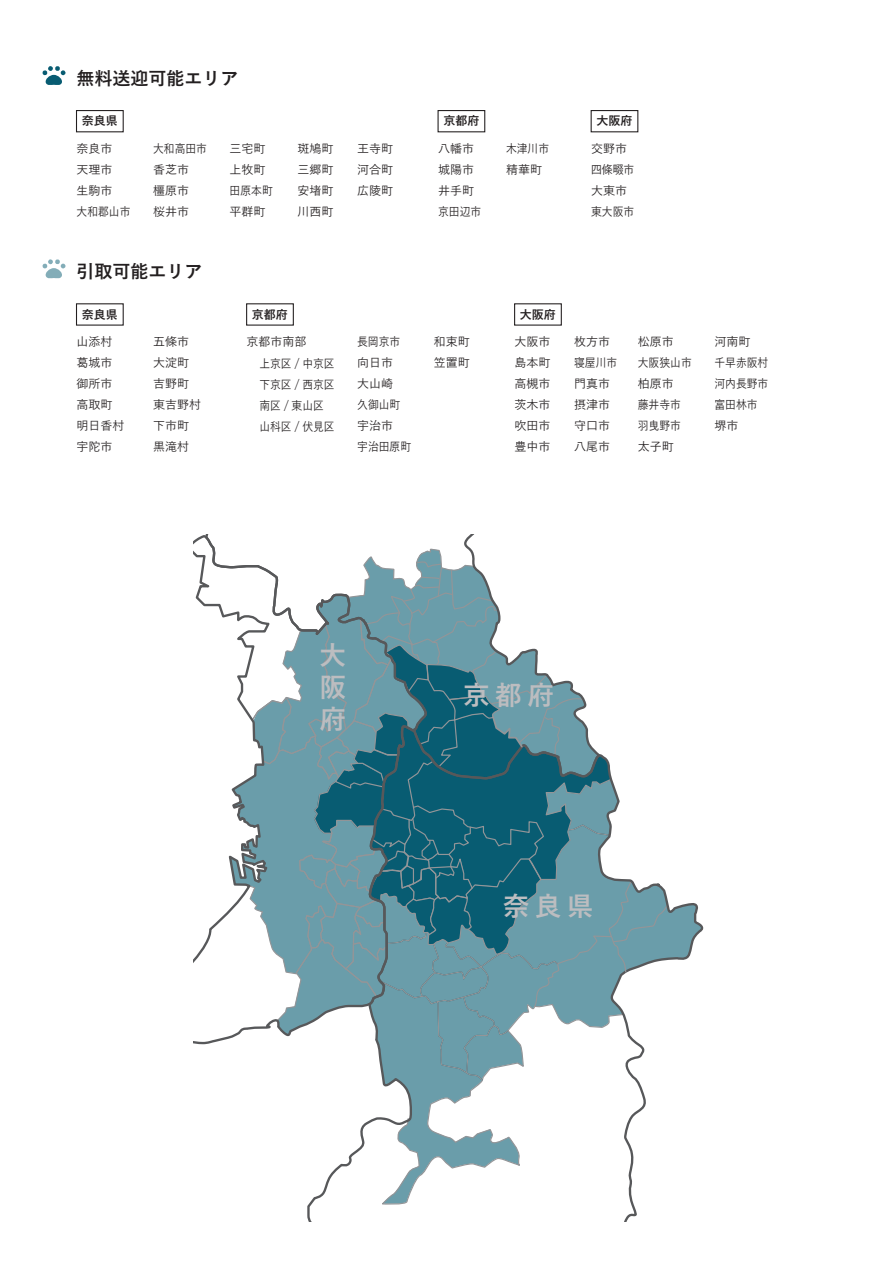
<style>
.page{position:relative;width:893px;height:1263px;background:#fff}
.page>*{position:absolute;margin:0;border:0;box-sizing:border-box;transform-origin:0 0}
.t1{font:700 26.7px/32.1px "Yu Go";letter-spacing:.2em;color:#bcbdc0;text-align:justify}
.t2{font:700 18px "Yu Go";color:#231f20}
.t3{font:500 12px/21px "Yu Go";color:#231f20}
.t4{font:500 12px/21px "Yu Go";color:#231f20;scale:.9 1}
.t5{font:700 12px "Yu Go";color:#231f20}
</style>
<div class="page">
<svg style="left:307px;top:903px;width:397px;height:318px"></svg>
<svg style="left:194px;top:535px;width:237px;height:550px"></svg>
<svg style="left:248px;top:548px;width:421px;height:533px"></svg>
<svg style="left:42px;top:66px;width:24px;height:19px"></svg>
<div style="left:76px;top:110px;width:48px;height:22px;border:1px solid #231f20"></div>
<div style="left:437px;top:110px;width:48px;height:22px;border:1px solid #231f20"></div>
<div style="left:591px;top:110px;width:47px;height:22px;border:1px solid #231f20"></div>
<svg style="left:43px;top:259px;width:23px;height:19px"></svg>
<div style="left:76px;top:303px;width:48px;height:23px;border:1px solid #231f20"></div>
<div style="left:246px;top:303px;width:48px;height:23px;border:1px solid #231f20"></div>
<div style="left:514px;top:303px;width:48px;height:23px;border:1px solid #231f20"></div>
<h2 class="t2" style="left:77px;top:68px;width:164px">無料送迎可能エリア</h2>
<p class="t5" style="left:82px;top:114px;width:37px">奈良県</p>
<p class="t5" style="left:443px;top:114px;width:37px">京都府</p>
<p class="t5" style="left:596px;top:114px;width:37px">大阪府</p>
<p class="t3" style="left:77px;top:136px;width:55px">奈良市<br>天理市<br>生駒市<br>大和郡山市</p>
<p class="t3" style="left:357px;top:136px;width:38px;text-align:justify">王寺町河合町広陵町</p>
<p class="t4" style="left:153px;top:136px;width:61px">大和高田市香芝市<br>橿原市<br>桜井市</p>
<p class="t3" style="left:230px;top:136px;width:45px">三宅町上牧町田原本町平群町</p>
<p class="t3" style="left:438px;top:136px;width:45px">八幡市城陽市井手町京田辺市</p>
<p class="t4" style="left:506px;top:136px;width:49px">木津川市精華町</p>
<p class="t3" style="left:591px;top:136px;width:45px">交野市四條畷市大東市東大阪市</p>
<p class="t3" style="left:298px;top:136px;width:37px;text-align:justify">斑鳩町三郷町安堵町川西町</p>
<h2 class="t2" style="left:77px;top:262px;width:127px">引取可能エリア</h2>
<p class="t5" style="left:82px;top:308px;width:37px">奈良県</p>
<p class="t5" style="left:252px;top:308px;width:37px">京都府</p>
<p class="t5" style="left:520px;top:308px;width:37px">大阪府</p>
<p class="t3" style="left:77px;top:330px;width:49px">山添村葛城市御所市高取町明日香村宇陀市</p>
<p class="t3" style="left:153px;top:330px;width:49px">五條市大淀町吉野町東吉野村下市町黒滝村</p>
<p class="t3" style="left:259px;top:330px;width:77px;text-indent:-13px">京都市南部<br>上京区 / 中京区下京区 / 西京区南区 / 東山区山科区 / 伏見区</p>
<p class="t4" style="left:357px;top:330px;width:62px">長岡京市向日市<br>大山崎<br>久御山町宇治市<br>宇治田原町</p>
<p class="t3" style="left:514px;top:330px;width:37px;text-align:justify">大阪市島本町高槻市茨木市吹田市豊中市</p>
<p class="t3" style="left:574px;top:330px;width:45px">枚方市寝屋川市門真市摂津市守口市八尾市</p>
<p class="t3" style="left:638px;top:330px;width:56px">松原市<br>大阪狭山市柏原市<br>藤井寺市羽曳野市太子町</p>
<p class="t3" style="left:714px;top:330px;width:55px">河南町<br>千早赤阪村河内長野市富田林市堺市</p>
<p class="t3" style="left:434px;top:330px;width:37px">和束町笠置町</p>
<h1 class="t1" style="left:320px;top:639px;width:27px">大阪府</h1>
<h1 class="t1" style="left:463px;top:680px;width:92px">京都府</h1>
<h1 class="t1" style="left:503px;top:891px;width:92px">奈良県</h1>
</div>
